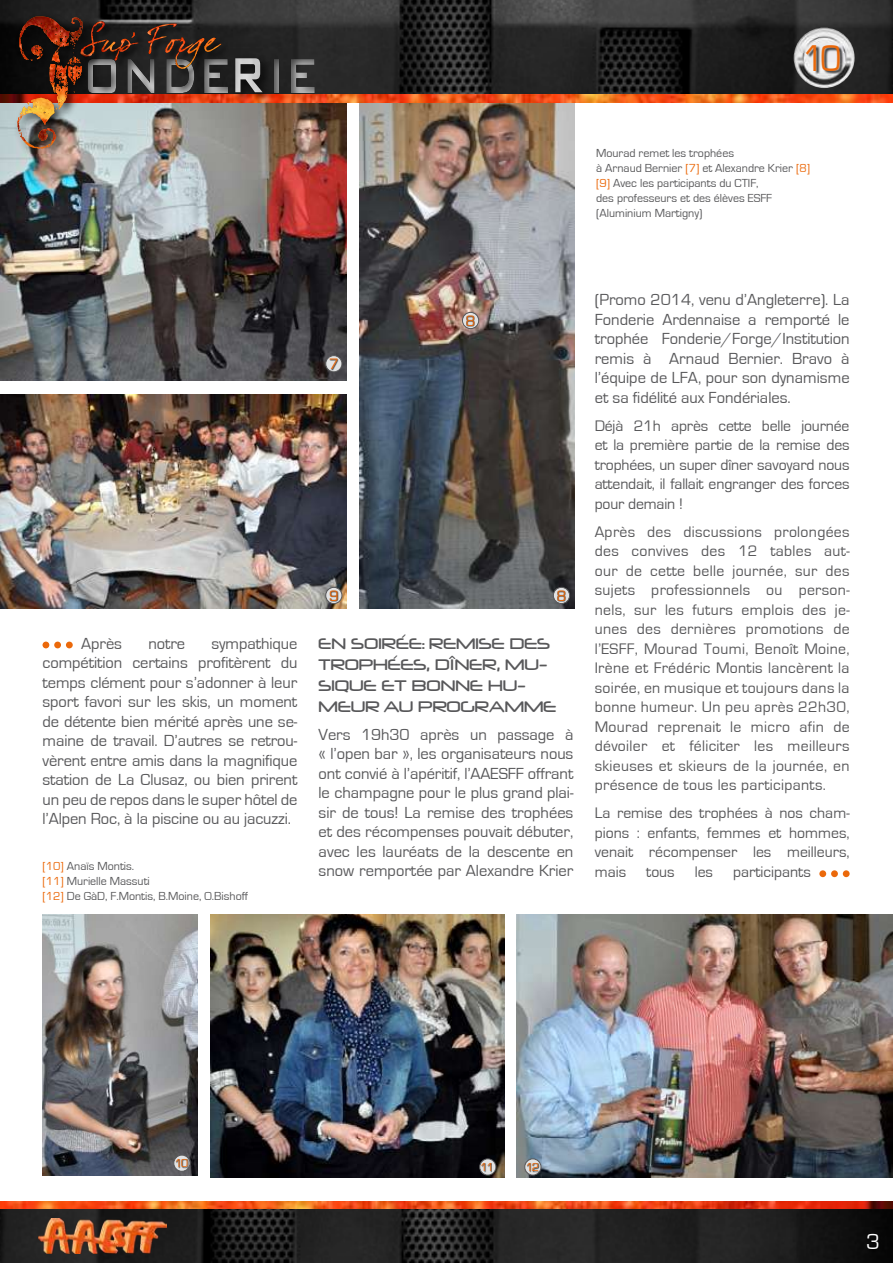
<style>
.page{position:relative;width:893px;height:1263px;background:#fff}
.page>*{position:absolute;margin:0;border:0;box-sizing:border-box;transform-origin:0 0}
.t1{font:38.4px "Eurostile";color:#eb690b;scale:.9 1}
.t2{font:22.5px "Eurostile";color:#fff}
.t3{font:18px/21px "Neuropol";color:#58585a}
.t4{font:16.5px/19.5px "Eurostile";color:#58585a;text-align:justify}
.t5{font:15.75px/19.5px "Eurostile";color:#58585a;text-align:justify}
.t6{font:15.6px "Eurostile";color:#eb690b}
.t7{font:12px/15px "Eurostile";color:#58585a}
.t8{font:12px "Eurostile";color:#eb690b}
.s1{color:#eb690b}
</style>
<div class="page">
<img style="left:0;top:102px;width:347px;height:279px">
<img style="left:360px;top:102px;width:214px;height:506px">
<img style="left:43px;top:914px;width:154px;height:261px">
<img style="left:210px;top:914px;width:295px;height:264px">
<img style="left:516px;top:914px;width:377px;height:264px">
<img style="left:0;top:394px;width:347px;height:214px">
<svg style="left:43px;top:642px;width:6px;height:6px"></svg>
<div style="left:54px;top:642px;width:7px;height:6px;background:#eb690b;border-radius:50%"></div>
<div style="left:66px;top:642px;width:7px;height:6px;background:#eb690b;border-radius:50%"></div>
<div style="left:819px;top:870px;width:7px;height:7px;background:#eb690b;border-radius:50%"></div>
<div style="left:831px;top:870px;width:7px;height:7px;background:#eb690b;border-radius:50%"></div>
<div style="left:843px;top:870px;width:7px;height:7px;background:#eb690b;border-radius:50%"></div>
<img style="left:0;top:0;width:893px;height:102px">
<img style="left:0;top:1201px;width:893px;height:62px">
<img style="left:794px;top:28px;width:61px;height:60px;border-radius:30px">
<div style="left:807px;top:46px;width:37px;height:28px;background:#000;opacity:.75"></div>
<img style="left:39px;top:1218px;width:127px;height:35px">
<div style="left:14px;top:13px;width:81px;height:148px;background:#000;opacity:.75"></div>
<img style="left:17px;top:16px;width:298px;height:133px">
<div style="left:866px;top:1233px;width:15px;height:18px;background:#070707"></div>
<svg style="left:326px;top:356px;width:16px;height:16px"></svg>
<div style="left:325px;top:355px;width:17px;height:17px;border:1px solid #58585a;border-radius:50%"></div>
<div style="left:330px;top:359px;width:9px;height:11px;background:#000;opacity:.75"></div>
<svg style="left:553px;top:587px;width:17px;height:16px"></svg>
<div style="left:553px;top:587px;width:17px;height:17px;border:1px solid #58585a;border-radius:50%"></div>
<div style="left:557px;top:590px;width:9px;height:12px;background:#000;opacity:.75"></div>
<svg style="left:462px;top:312px;width:17px;height:17px"></svg>
<div style="left:462px;top:312px;width:17px;height:17px;border:1px solid #58585a;border-radius:50%"></div>
<div style="left:466px;top:316px;width:9px;height:11px;background:#000;opacity:.75"></div>
<svg style="left:326px;top:587px;width:16px;height:16px"></svg>
<div style="left:325px;top:587px;width:17px;height:17px;border:1px solid #58585a;border-radius:50%"></div>
<div style="left:330px;top:590px;width:9px;height:12px;background:#000;opacity:.75"></div>
<svg style="left:174px;top:1155px;width:16px;height:16px"></svg>
<div style="left:173px;top:1154px;width:17px;height:18px;border:1px solid #58585a;border-radius:50%"></div>
<div style="left:176px;top:1159px;width:13px;height:9px;background:#000;opacity:.75"></div>
<svg style="left:480px;top:1159px;width:16px;height:16px"></svg>
<div style="left:479px;top:1158px;width:17px;height:17px;border:1px solid #58585a;border-radius:50%"></div>
<div style="left:481px;top:1163px;width:11px;height:9px;background:#000;opacity:.75"></div>
<svg style="left:525px;top:1159px;width:16px;height:16px"></svg>
<div style="left:524px;top:1158px;width:17px;height:17px;border:1px solid #58585a;border-radius:50%"></div>
<div style="left:527px;top:1163px;width:13px;height:9px;background:#000;opacity:.75"></div>
<h1 class="t1" style="left:803px;top:37px;width:45px">10</h1>
<p class="t7" style="left:596px;top:146px;width:215px">Mourad remet les trophées<br>à Arnaud Bernier <span class="s1">[7]</span> et Alexandre Krier <span class="s1">[8] [9]</span> Avec les participants du CTIF,<br>des professeurs et des élèves ESFF (Aluminium Martigny)</p>
<p class="t6" style="left:329px;top:355px;width:11px">7</p>
<p class="t6" style="left:329px;top:587px;width:11px">9</p>
<p class="t6" style="left:466px;top:312px;width:11px">8</p>
<p class="t6" style="left:557px;top:587px;width:11px">8</p>
<p class="t4" style="left:43px;top:634px;width:256px;text-indent:169px">sympathique compétition certains profitèrent du temps clément pour s’adonner à leur sport favori sur les skis, un moment de détente bien mérité après une se&shy;maine de travail. D’autres se retrou&shy;vèrent entre amis dans la magnifique station de La Clusaz, ou bien prirent un peu de repos dans le super hôtel de l’Alpen Roc, à la piscine ou au jacuzzi.</p>
<p class="t3" style="left:319px;top:632px;width:239px">EN SOIRÉE: REMISE DES<br>TROPHÉES, DÎNER, MU-<br>SIQUE ET BONNE HU-<br>MEUR AU PROGRAMME</p>
<p class="t4" style="left:81px;top:634px;width:42px">Après</p>
<p class="t4" style="left:148px;top:634px;width:38px">notre</p>
<p class="t4" style="left:319px;top:725px;width:256px">Vers 19h30 après un passage à « l’open bar », les organisateurs nous ont convié à l’apéritif, l’AAESFF offrant le champagne pour le plus grand plai&shy;sir de tous! La remise des trophées et des récompenses pouvait débuter, avec les lauréats de la descente en snow remportée par Alexandre Krier</p>
<p class="t7" style="left:42px;top:858px;width:207px"><span class="s1">[10]</span> Anaïs Montis.<br><span class="s1">[11]</span> Murielle Massuti<br><span class="s1">[12]</span> De GàD, F.Montis, B.Moine, O.Bishoff</p>
<p class="t4" style="left:595px;top:290px;width:256px">(Promo 2014, venu d’Angleterre). La Fonderie Ardennaise a remporté le trophée Fonderie/Forge/Institution remis à Arnaud Bernier. Bravo à l’équipe de LFA, pour son dynamisme et sa fidélité aux Fondériales.</p>
<p class="t5" style="left:595px;top:416px;width:256px">Déjà 21h après cette belle journée et la première partie de la remise des trophées, un super dîner savoyard nous attendait, il fallait engranger des forces pour demain !</p>
<p class="t5" style="left:595px;top:522px;width:256px">Après des discussions prolongées des convives des 12 tables aut&shy;our de cette belle journée, sur des sujets professionnels ou person&shy;nels, sur les futurs emplois des je&shy;unes des dernières promotions de l’ESFF, Mourad Toumi, Benoît Moine, Irène et Frédéric Montis lancèrent la soirée, en musique et toujours dans la bonne humeur. Un peu après 22h30, Mourad reprenait le micro afin de dévoiler et féliciter les meilleurs skieuses et skieurs de la journée, en présence de tous les participants.</p>
<p class="t5" style="left:595px;top:803px;width:256px">La remise des trophées à nos cham&shy;pions : enfants, femmes et hommes, venait récompenser les meilleurs, mais</p>
<p class="t5" style="left:646px;top:862px;width:30px">tous</p>
<p class="t5" style="left:695px;top:862px;width:20px">les</p>
<p class="t5" style="left:733px;top:862px;width:79px">participants</p>
<p class="t8" style="left:175px;top:1157px;width:15px">10</p>
<p class="t8" style="left:480px;top:1160px;width:15px">11</p>
<p class="t8" style="left:526px;top:1160px;width:15px">12</p>
<h2 class="t2" style="left:866px;top:1229px;width:15px">3</h2>
</div>
